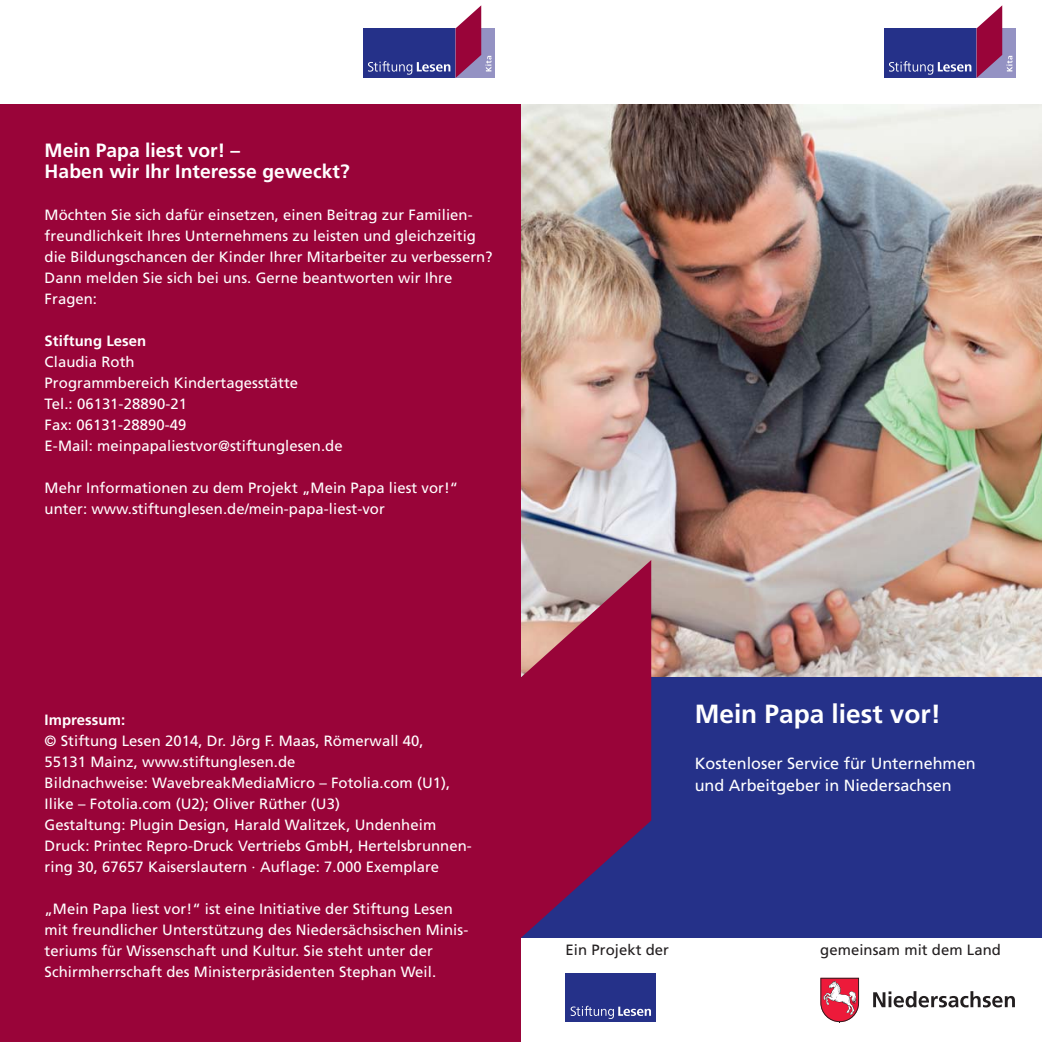
<style>
.page{position:relative;width:1042px;height:1042px;background:#fff}
.page>*{position:absolute;margin:0;border:0;box-sizing:border-box;transform-origin:0 0}
.t1{font:700 26.25px "Frutiger";color:#fff}
.t2{font:700 19.25px/21px "Frutiger";letter-spacing:.005em;color:#fff}
.t3{font:16.1px/22.8px "Frutiger";color:#fff}
.t4{font:14.88px/21px "Frutiger";letter-spacing:.005em;color:#fff}
.t5{font:14.88px "Frutiger";letter-spacing:.005em;color:#231f20}
.t6{font:700 14.88px "Frutiger";letter-spacing:.005em;color:#fff}
</style>
<div class="page">
<img style="left:521px;top:104px;width:521px;height:573px">
<div style="left:521px;top:677px;width:521px;height:261px;background:#253189"></div>
<svg style="left:521px;top:560px;width:130px;height:378px;fill:#990439"></svg>
<div style="left:884px;top:28px;width:92px;height:50px;background:#253189"></div>
<div style="left:976px;top:28px;width:39px;height:50px;background:#9492c3"></div>
<svg style="left:889px;top:5px;width:123px;height:73px"></svg>
<div style="left:566px;top:974px;width:90px;height:48px;background:#253189"></div>
<svg style="left:570px;top:1006px;width:81px;height:13px"></svg>
<div style="left:363px;top:28px;width:93px;height:50px;background:#253189"></div>
<svg style="left:368px;top:61px;width:82px;height:14px"></svg>
<div style="left:456px;top:28px;width:39px;height:50px;background:#9492c3"></div>
<svg style="left:456px;top:5px;width:35px;height:73px"></svg>
<svg style="left:873px;top:991px;width:142px;height:16px"></svg>
<svg style="left:820px;top:978px;width:39px;height:44px"></svg>
<div style="left:0;top:908px;width:521px;height:134px;background:#990439"></div>
<div style="left:0;top:104px;width:521px;height:834px;background:#990439"></div>
<p class="t2" style="left:45px;top:141px;width:306px">Mein Papa liest vor! –<br>Haben wir Ihr Interesse geweckt?</p>
<p class="t4" style="left:45px;top:206px;width:449px">Möchten Sie sich dafür einsetzen, einen Beitrag zur Familien&shy;freundlichkeit Ihres Unternehmens zu leisten und gleichzeitig die Bildungschancen der Kinder Ihrer Mitarbeiter zu verbessern?<br>Dann melden Sie sich bei uns. Gerne beantworten wir Ihre Fragen:</p>
<p class="t6" style="left:45px;top:335px;width:103px">Stiftung Lesen</p>
<p class="t4" style="left:45px;top:353px;width:299px">Claudia Roth<br>Programmbereich Kindertagesstätte<br>Tel.: 06131-28890-21<br>Fax: 06131-28890-49<br>E-Mail: meinpapaliestvor@stiftunglesen.de</p>
<p class="t4" style="left:45px;top:479px;width:415px">Mehr Informationen zu dem Projekt „Mein Papa liest vor!“ unter: www.stiftunglesen.de/mein-papa-liest-vor</p>
<p class="t6" style="left:45px;top:713px;width:82px">Impressum:</p>
<p class="t4" style="left:45px;top:731px;width:429px">© Stiftung Lesen 2014, Dr. Jörg F. Maas, Römerwall 40,<br>55131 Mainz, www.stiftunglesen.de<br>Bildnachweise: WavebreakMediaMicro – Fotolia.com (U1), Ilike – Fotolia.com (U2); Oliver Rüther (U3)<br>Gestaltung: Plugin Design, Harald Walitzek, Undenheim Druck: Printec Repro-Druck Vertriebs GmbH, Hertelsbrunnen&shy;ring 30, 67657 Kaiserslautern · Auflage: 7.000 Exemplare</p>
<p class="t4" style="left:45px;top:899px;width:425px">„Mein Papa liest vor!“ ist eine Initiative der Stiftung Lesen mit freundlicher Unterstützung des Niedersächsischen Minis&shy;teriums für Wissenschaft und Kultur. Sie steht unter der Schirmherrschaft des Ministerpräsidenten Stephan Weil.</p>
<h1 class="t1" style="left:694px;top:703px;width:248px">Mein Papa liest vor!</h1>
<p class="t3" style="left:694px;top:753px;width:283px">Kostenloser Service für Unternehmen und Arbeitgeber in Niedersachsen</p>
<p class="t5" style="left:566px;top:944px;width:105px">Ein Projekt der</p>
<p class="t5" style="left:820px;top:944px;width:182px">gemeinsam mit dem Land</p>
</div>
